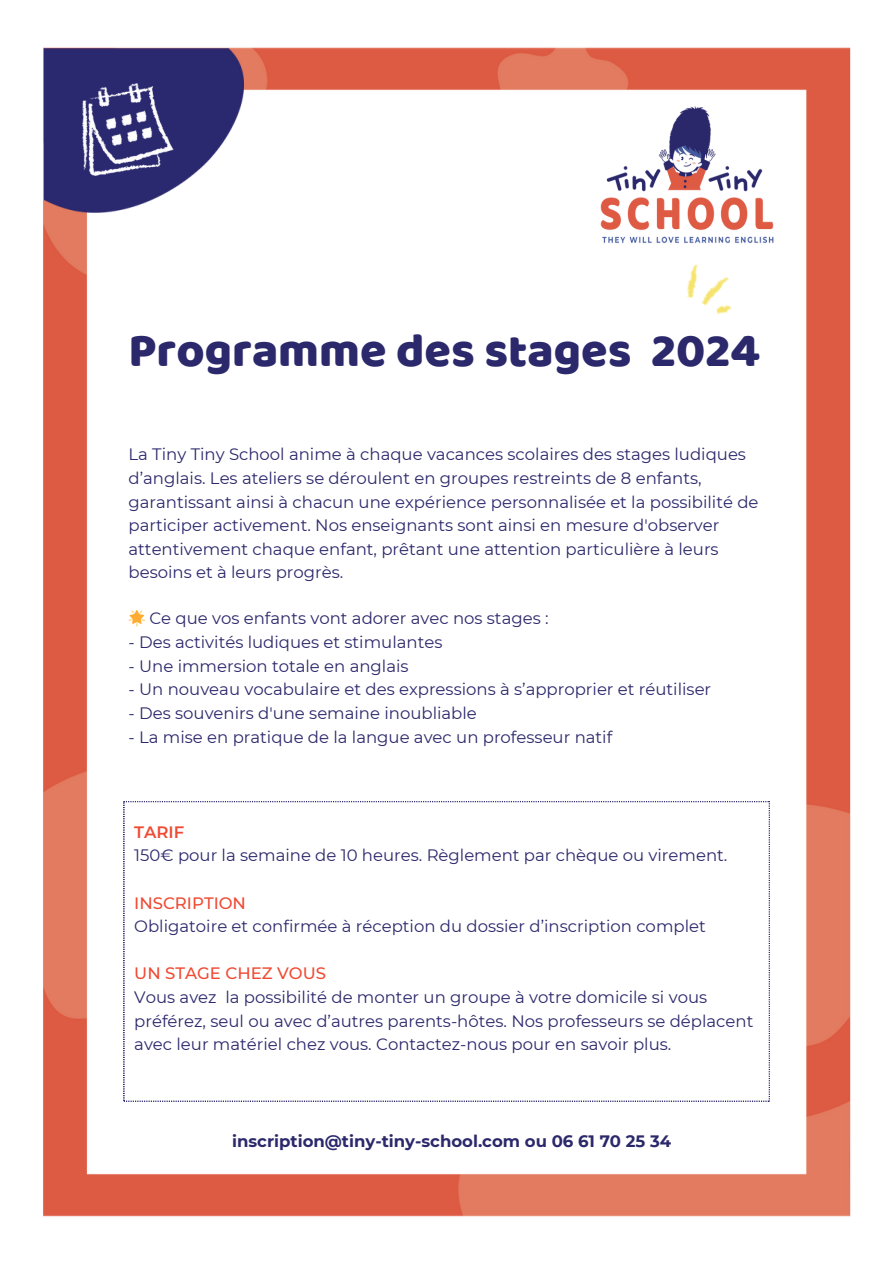
<style>
.page{position:relative;width:893px;height:1264px;background:#fff}
.page>*{position:absolute;margin:0;border:0;box-sizing:border-box;transform-origin:0 0}
.t1{font:48.3px "Baloo";color:#2b286b}
.t2{font:16.5px/23.7px "Montserrat";color:#2b286b}
.t3{font:700 16.5px "Montserrat";color:#2b286b}
.t4{font:500 16.5px "Montserrat";color:#ef4b34}
.t5{font:600 16.5px "Montserrat";color:#ef4b34}
</style>
<div class="page">
<img style="left:43px;top:47px;width:808px;height:1170px">
<img style="left:673px;top:274px;width:70px;height:53px">
<img style="left:44px;top:48px;width:199px;height:164px">
<img style="left:82px;top:83px;width:92px;height:93px">
<div style="left:133px;top:214px;width:268px;height:55px;background:#fff"></div>
<img style="left:569px;top:90px;width:235px;height:184px">
<svg style="left:124px;top:801px;width:645px;height:300px"></svg>
<svg style="left:128px;top:610px;width:17px;height:16px"></svg>
<p class="t1" style="left:128px;top:321px;width:632px">Programme des stages 2024</p>
<p class="t2" style="left:128px;top:442px;width:631px">La Tiny Tiny School anime à chaque vacances scolaires des stages ludiques d’anglais. Les ateliers se déroulent en groupes restreints de 8 enfants, garantissant ainsi à chacun une expérience personnalisée et la possibilité de participer activement. Nos enseignants sont ainsi en mesure d'observer attentivement chaque enfant, prêtant une attention particulière à leurs besoins et à leurs progrès.</p>
<p class="t2" style="left:149px;top:606px;width:400px">Ce que vos enfants vont adorer avec nos stages :</p>
<p class="t2" style="left:128px;top:630px;width:315px">- Des activités ludiques et stimulantes</p>
<p class="t2" style="left:128px;top:654px;width:281px">- Une immersion totale en anglais</p>
<p class="t2" style="left:128px;top:677px;width:584px">- Un nouveau vocabulaire et des expressions à s’approprier et réutiliser</p>
<p class="t2" style="left:128px;top:701px;width:350px">- Des souvenirs d'une semaine inoubliable</p>
<p class="t2" style="left:128px;top:725px;width:485px">- La mise en pratique de la langue avec un professeur natif</p>
<p class="t5" style="left:134px;top:821px;width:52px">TARIF</p>
<p class="t2" style="left:134px;top:843px;width:594px">150€ pour la semaine de 10 heures. Règlement par chèque ou virement.</p>
<p class="t4" style="left:134px;top:892px;width:113px">INSCRIPTION</p>
<p class="t2" style="left:134px;top:914px;width:573px">Obligatoire et confirmée à réception du dossier d’inscription complet</p>
<p class="t4" style="left:134px;top:963px;width:193px">UN STAGE CHEZ VOUS</p>
<p class="t2" style="left:134px;top:985px;width:620px">Vous avez la possibilité de monter un groupe à votre domicile si vous préférez, seul ou avec d’autres parents-hôtes. Nos professeurs se déplacent avec leur matériel chez vous. Contactez-nous pour en savoir plus.</p>
<p class="t3" style="left:232px;top:1131px;width:440px">inscription@tiny-tiny-school.com ou 06 61 70 25 34</p>
</div>
